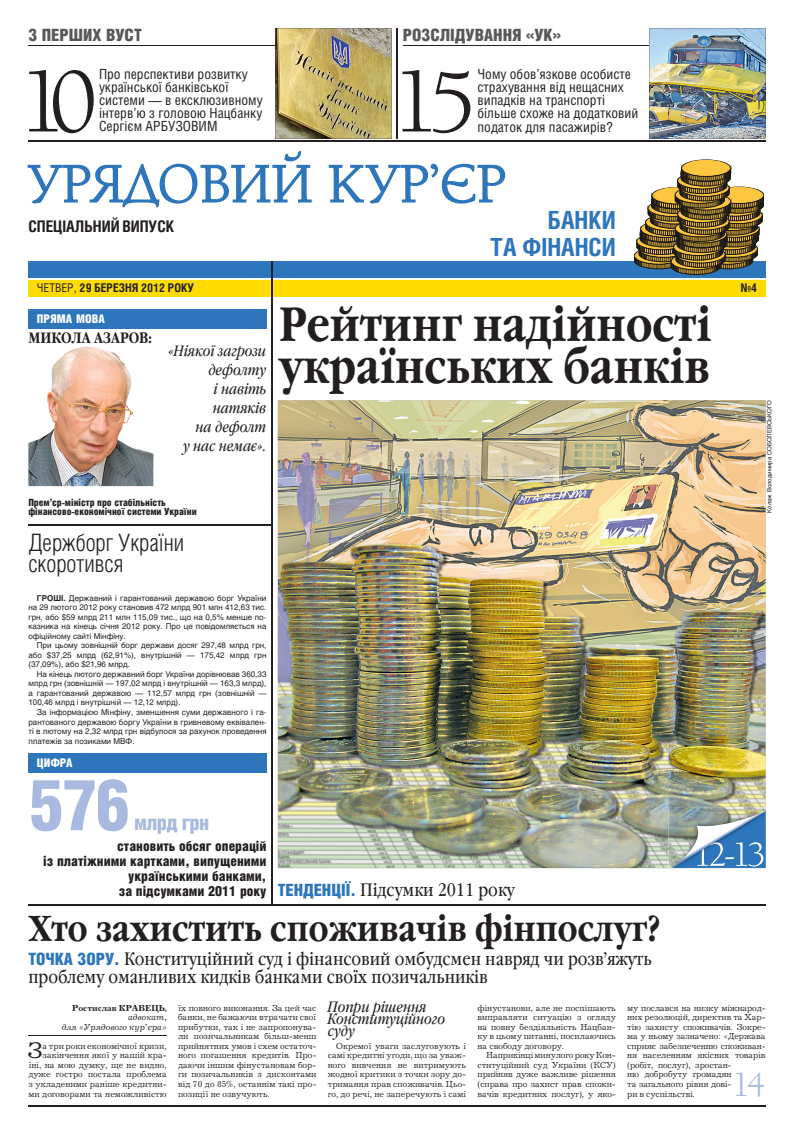
<style>
.page{position:relative;width:794px;height:1134px;background:#fff}
.page>*{position:absolute;margin:0;border:0;box-sizing:border-box;transform-origin:0 0}
.t1{font:94px "Alliance C";color:#231f20}
.t2{font:71px "Helios Cond Black C";color:#a8badf}
.t3{font:57px "Alliance C";color:#2e76bc}
.t4{font:700 48px/42px "Garamond Narrow C";color:#231f20}
.t5{font:700 36px "Garamond Narrow C";color:#231f20}
.t6{font:36px "Alliance C";color:#a8badf}
.t7{font:700 25px/27px "Helios Cond";color:#2e76bc;text-align:right}
.t8{font:300 24px/21px "Helios Cond";color:#231f20}
.t9{font:23.3px "Journal C";color:#231f20}
.t10{font:21px "Helios Cond Black C";letter-spacing:-.03em;color:#a8badf}
.t11{font:18px/18px "Garamond Book Narrow C";color:#231f20}
.t12{font:900 17px "Helios Cond";color:#57585a}
.t13{font:700 16px "Helios Cond";color:#231f20}
.t14{font:italic 15px/19px "Garamond Book Narrow C";color:#231f20;text-align:right}
.t15{font:700 15px "Garamond Narrow C";color:#231f20}
.t16{font:14px/13px "Helios Cond C";color:#231f20}
.t17{font:14px/15px "Helios Cond Black C";color:#231f20;text-align:right}
.t18{font:700 12px "Helios Cond";color:#231f20}
.t19{font:12px "Helios Cond Black C";color:#fff}
.t20{font:10px/9px "Helios Cond Black C";color:#231f20}
.t21{font:9px/9.5px "Journal C";color:#231f20;text-align:justify}
.t22{font:italic 9px/9.5px "Journal C";color:#231f20;text-align:right}
.t23{font:700 9px "Journal C";color:#231f20}
.t24{font:8px/9.5px "Helios C";color:#231f20;text-align:justify}
.t25{font:6px "Helios C";color:#231f20}
.s1{font-weight:400}
.s2{font-weight:700}
.s3{font-family:"Helios Cond Black C";font-size:17px;color:#2e76bc}
</style>
<div class="page">
<svg style="left:27px;top:151px;width:285px;height:57px"></svg>
<svg style="left:328px;top:163px;width:178px;height:41px"></svg>
<div style="left:28px;top:261px;width:737px;height:16px;background:#2e76bc"></div>
<div style="left:28px;top:280px;width:737px;height:16px;background:#ffdc01"></div>
<div style="left:681px;top:160px;width:49px;height:16px;border:1px solid #1c1a16;border-radius:50%"></div>
<svg style="left:682px;top:160px;width:47px;height:16px"></svg>
<div style="left:684px;top:160px;width:44px;height:16px;background:#fec641;border-radius:50%"></div>
<svg style="left:634px;top:168px;width:130px;height:106px"></svg>
<hr style="left:28px;top:1105px;width:737px;height:1px;background:#231f20">
<hr style="left:28px;top:905px;width:737px;height:1px;background:#231f20">
<hr style="left:272px;top:261px;width:1px;height:645px;background:#231f20">
<hr style="left:28px;top:46px;width:363px;height:1px;background:#231f20">
<hr style="left:403px;top:46px;width:362px;height:1px;background:#231f20">
<hr style="left:28px;top:141px;width:737px;height:1px;background:#231f20">
<hr style="left:397px;top:28px;width:1px;height:111px;background:#231f20">
<img style="left:275px;top:28px;width:116px;height:111px">
<img style="left:649px;top:28px;width:116px;height:111px">
<div style="left:28px;top:309px;width:238px;height:20px;background:#2e76bc"></div>
<div style="left:28px;top:753px;width:238px;height:20px;background:#2e76bc"></div>
<img style="left:28px;top:347px;width:125px;height:139px">
<hr style="left:28px;top:524px;width:244px;height:1px;background:#231f20">
<img style="left:278px;top:400px;width:487px;height:468px">
<img style="left:668px;top:807px;width:98px;height:62px">
<img style="left:668px;top:807px;width:97px;height:61px">
<img style="left:672px;top:811px;width:93px;height:57px">
<hr style="left:28px;top:1035px;width:139px;height:1px;background:#231f20">
<h3 class="t12" style="left:28px;top:25px;width:115px">З ПЕРШИХ ВУСТ</h3>
<h3 class="t12" style="left:403px;top:25px;width:160px">РОЗСЛІДУВАННЯ «УК»</h3>
<h1 class="t1" style="left:18px;top:45px;width:81px">10</h1>
<h1 class="t1" style="left:391px;top:45px;width:87px">15</h1>
<h3 class="t16" style="left:99px;top:68px;width:165px">Про перспективи розвитку української банківської системи — в ексклюзивному інтерв’ю з головою Нацбанку<br>Сергієм АРБУЗОВИМ</h3>
<h3 class="t16" style="left:477px;top:68px;width:162px">Чому обов’язкове особисте страхування від нещасних випадків на транспорті більше схоже на додатковий податок для пасажирів?</h3>
<h3 class="t3" style="left:28px;top:149px;width:479px">УРЯДОВИЙ КУР’ЄР</h3>
<h3 class="t13" style="left:28px;top:216px;width:147px">СПЕЦІАЛЬНИЙ ВИПУСК</h3>
<h3 class="t7" style="left:490px;top:206px;width:127px">БАНКИ<br>ТА ФІНАНСИ</h3>
<h3 class="t18" style="left:37px;top:281px;width:159px"><span class="s1">ЧЕТВЕР,</span> 29 БЕРЕЗНЯ 2012 РОКУ</h3>
<h3 class="t18" style="left:741px;top:281px;width:18px">№4</h3>
<h3 class="t19" style="left:37px;top:312px;width:69px">ПРЯМА МОВА</h3>
<h3 class="t15" style="left:28px;top:329px;width:126px">МИКОЛА АЗАРОВ:</h3>
<h3 class="t14" style="left:168px;top:342px;width:100px">«Ніякої загрози дефолту<br>і навіть натяків<br>на дефолт<br>у нас немає».</h3>
<h3 class="t4" style="left:279px;top:304px;width:434px">Рейтинг надійності українських банків</h3>
<p class="t20" style="left:28px;top:497px;width:170px">Прем’єр-міністр про стабільність фінансово-економічної системи України</p>
<h3 class="t8" style="left:28px;top:532px;width:157px">Держборг України скоротився</h3>
<p class="t24" style="left:28px;top:593px;width:240px;text-indent:9px"><span class="s2">ГРОШІ.</span> Державний і гарантований державою борг України на 29 лютого 2012 року становив 472 млрд 901 млн 412,63 тис. грн, або $59 млрд 211 млн 115,09 тис., що на 0,5% менше по&shy;казника на кінець січня 2012 року. Про це повідомляється на офіційному сайті Мінфіну.</p>
<p class="t24" style="left:28px;top:641px;width:240px;text-indent:9px">При цьому зовнішній борг держави досяг 297,48 млрд грн, або $37,25 млрд (62,91%), внутрішній — 175,42 млрд грн (37,09%), або $21,96 млрд.</p>
<p class="t24" style="left:28px;top:669px;width:240px;text-indent:9px">На кінець лютого державний борг України дорівнював 360,33 млрд грн (зовнішній — 197,02 млрд і внутрішній — 163,3 млрд), а гарантований державою — 112,57 млрд грн (зовнішній — 100,46 млрд і внутрішній — 12,12 млрд).</p>
<p class="t24" style="left:28px;top:707px;width:240px;text-indent:9px">За інформацією Мінфіну, зменшення суми державного і га&shy;рантованого державою боргу України в гривневому еквівален&shy;ті в лютому на 2,32 млрд грн відбулося за рахунок проведення платежів за позиками МВФ.</p>
<h2 class="t2" style="left:28px;top:764px;width:104px">576</h2>
<h3 class="t19" style="left:37px;top:756px;width:37px">ЦИФРА</h3>
<h3 class="t10" style="left:134px;top:811px;width:77px">млрд грн</h3>
<h3 class="t17" style="left:43px;top:838px;width:225px">становить обсяг операцій<br>із платіжними картками, випущеними українськими банками,<br>за підсумками 2011 року</h3>
<h3 class="t11" style="left:278px;top:881px;width:238px"><span class="s3">ТЕНДЕНЦІЇ.</span> Підсумки 2011 року</h3>
<h3 class="t5" style="left:28px;top:908px;width:633px">Хто захистить споживачів фінпослуг?</h3>
<h3 class="t11" style="left:28px;top:950px;width:625px"><span class="s3">ТОЧКА ЗОРУ.</span> Конституційний суд і фінансовий омбудсмен навряд чи розв’яжуть проблему оманливих кидків банками своїх позичальників</h3>
<p class="t25" style="left:766px;top:512px;width:114px;rotate:-90deg">Колаж Володимира СОБОЛЕВСЬКОГО</p>
<p class="t23" style="left:72px;top:1002px;width:96px">Ростислав КРАВЕЦЬ,</p>
<p class="t22" style="left:62px;top:1013px;width:106px">адвокат,<br>для «Урядового кур’єра»</p>
<h3 class="t9" style="left:27px;top:1038px;width:17px">З</h3>
<p class="t21" style="left:28px;top:1041px;width:140px;text-align:right">а три роки економічної кризи, закінчення якої у нашій кра&shy;їні, на мою думку, ще не видно, дуже гостро постала проблема з укладеними раніше кредитни&shy;ми договорами та неможливістю</p>
<p class="t21" style="left:178px;top:1003px;width:140px">їх повного виконання. За цей час банки, не бажаючи втрачати свої прибутки, так і не запропонува&shy;ли позичальникам більш-менш прийнятних умов і схем остаточ&shy;ного погашення кредитів. Про&shy;даючи іншим фінустановам бор&shy;ги позичальників з дисконтами від 70 до 85%, останнім такі про&shy;позиції не озвучують.</p>
<h3 class="t14" style="left:328px;top:1001px;width:119px;line-height:12px;text-align:left">Попри рішення<br>Конституційного суду</h3>
<p class="t21" style="left:328px;top:1041px;width:140px;text-indent:9px">Окремої уваги заслуговують і самі кредитні угоди, що за уваж&shy;ного вивчення не витримують жодної критики з точки зору до&shy;тримання прав споживачів. Цьо&shy;го, до речі, не заперечують і самі</p>
<p class="t21" style="left:477px;top:1003px;width:140px">фінустанови, але не поспішають виправляти ситуацію з огляду на повну бездіяльність Нацбан&shy;ку в цьому питанні, посилаючись на свободу договору.</p>
<p class="t21" style="left:477px;top:1051px;width:140px;text-indent:9px">Наприкінці минулого року Кон&shy;ституційний суд України (КСУ) прийняв дуже важливе рішення (справа про захист прав спожи&shy;вачів кредитних послуг), у яко-</p>
<p class="t21" style="left:627px;top:1003px;width:140px;text-align:left">му послався на низку міжнарод&shy;них резолюцій, директив та Хар&shy;тію захисту споживачів. Зокре&shy;ма у ньому зазначено: «Держава сприяє забезпеченню споживан&shy;ня населенням якісних товарів (робіт, послуг), зростан-<br>ню добробуту громадян<br>та загального рівня дові-<br>ри в суспільстві.</p>
<h3 class="t6" style="left:732px;top:1063px;width:35px">14</h3>
</div>
